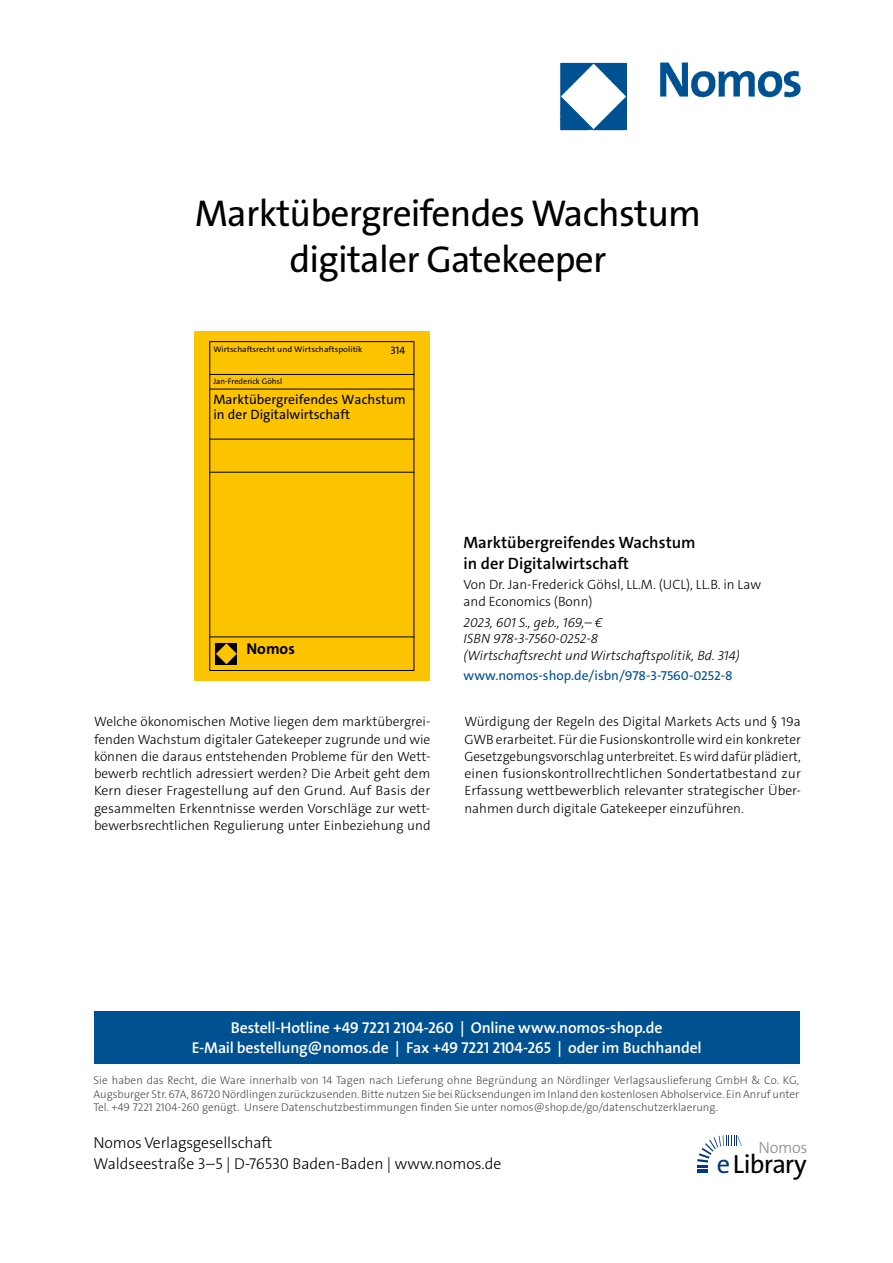
<style>
.page{position:relative;width:893px;height:1263px;background:#fff}
.page>*{position:absolute;margin:0;border:0;box-sizing:border-box;transform-origin:0 0}
.t1{font:37.5px/46.5px "The Sans Os F";letter-spacing:-.02em;color:#000;text-align:center}
.t2{font:26.4px "The Sans Os F";letter-spacing:-.03em;color:#000}
.t3{font:600 16.5px/21px "The Sans C5";color:#000}
.t4{font:300 16.2px "The Sans Os F";letter-spacing:-.02em;color:#87888a}
.t5{font:600 15.75px/21px "The Sans Os F";letter-spacing:-.01em;color:#fff;text-align:center}
.t6{font:300 15.75px/21px "The Sans Os F";color:#000}
.t7{font:700 15.75px "The Sans C5";color:#000}
.t8{font:300 13.5px/17.2px "The Sans C5";color:#000;text-align:justify}
.t9{font:italic 300 13.5px/16.5px "The Sans C5";color:#000}
.t10{font:13.5px/15.8px "The Sans C5";color:#000}
.t11{font:13.5px "The Sans C5";color:#005192}
.t12{font:300 11.25px/13.5px "The Sans Os F";color:#4b4b4d;text-align:justify}
.t13{font:10.8px "The Sans C5";color:#000}
.t14{font:8.1px "The Sans C5";color:#000;scale:1.05 1}
.t15{font:8.1px "The Sans C5";color:#000}
.s1{color:#003882}
</style>
<div class="page">
<img style="left:559px;top:62px;width:242px;height:69px">
<div style="left:94px;top:1011px;width:705px;height:52px;background:#005192"></div>
<svg style="left:697px;top:1135px;width:45px;height:38px"></svg>
<div style="left:194px;top:331px;width:236px;height:349px;background:#fcc400"></div>
<div style="left:209px;top:341px;width:205px;height:330px;border:1px solid #000"></div>
<hr style="left:210px;top:374px;width:204px;height:1px;background:#000">
<hr style="left:210px;top:389px;width:204px;height:1px;background:#000">
<hr style="left:210px;top:439px;width:204px;height:1px;background:#000">
<hr style="left:210px;top:472px;width:204px;height:1px;background:#000">
<hr style="left:210px;top:637px;width:204px;height:1px;background:#000">
<div style="left:216px;top:643px;width:21px;height:22px;background:#000"></div>
<svg style="left:216px;top:643px;width:21px;height:21px"></svg>
<h1 class="t1" style="left:195px;top:194px;width:508px">Marktübergreifendes Wachstum digitaler Gatekeeper</h1>
<p class="t14" style="left:213px;top:344px;width:144px">Wirtschaftsrecht und Wirtschaftspolitik</p>
<p class="t13" style="left:391px;top:343px;width:16px">314</p>
<p class="t15" style="left:213px;top:376px;width:70px">Jan-Frederick Göhsl</p>
<p class="t10" style="left:213px;top:391px;width:194px">Marktübergreifendes Wachstum in der Digitalwirtschaft</p>
<p class="t7" style="left:246px;top:638px;width:50px">Nomos</p>
<p class="t3" style="left:463px;top:532px;width:234px">Marktübergreifendes Wachstum in der Digitalwirtschaft</p>
<p class="t8" style="left:463px;top:577px;width:299px;line-height:16.5px">Von Dr. Jan-Frederick Göhsl, LL.M. (UCL), LL.B. in Law and Economics (Bonn)</p>
<p class="t9" style="left:463px;top:614px;width:278px">2023, 601 S., geb., 169,– €<br>ISBN 978-3-7560-0252-8<br>(Wirtschaftsrecht und Wirtschaftspolitik, Bd. 314)</p>
<p class="t11" style="left:463px;top:667px;width:271px">www.nomos-shop.de/isbn/978-3-7560-0252-8</p>
<p class="t8" style="left:94px;top:713px;width:338px">Welche ökonomischen Motive liegen dem marktübergrei&shy;fenden Wachstum digitaler Gatekeeper zugrunde und wie können die daraus entstehenden Probleme für den Wett&shy;bewerb rechtlich adressiert werden? Die Arbeit geht dem Kern dieser Fragestellung auf den Grund. Auf Basis der gesammelten Erkenntnisse werden Vorschläge zur wett&shy;bewerbsrechtlichen Regulierung unter Einbeziehung und</p>
<p class="t8" style="left:464px;top:713px;width:338px">Würdigung der Regeln des Digital Markets Acts und § 19a GWB erarbeitet. Für die Fusionskontrolle wird ein konkreter Gesetzgebungsvorschlag unterbreitet. Es wird dafür plädiert, einen fusionskontrollrechtlichen Sondertatbestand zur Erfassung wettbewerblich relevanter strategischer Über&shy;nahmen durch digitale Gatekeeper einzuführen.</p>
<p class="t5" style="left:192px;top:1017px;width:511px">Bestell-Hotline +49 7221 2104-260 | Online www.nomos-shop.de<br>E-Mail bestellung@nomos.de | Fax +49 7221 2104-265 | oder im Buchhandel</p>
<p class="t12" style="left:94px;top:1074px;width:707px">Sie haben das Recht, die Ware innerhalb von 14 Tagen nach Lieferung ohne Begründung an Nördlinger Verlagsauslieferung GmbH &amp; Co. KG, Augsburger Str. 67A, 86720 Nördlingen zurückzusenden. Bitte nutzen Sie bei Rücksendungen im Inland den kostenlosen Abholservice. Ein Anruf unter Tel. +49 7221 2104-260 genügt. Unsere Datenschutzbestimmungen finden Sie unter nomos@shop.de/go/datenschutzerklaerung.</p>
<p class="t6" style="left:94px;top:1133px;width:409px">Nomos Verlagsgesellschaft<br>Waldseestraße 3–5 | D-76530 Baden-Baden | www.nomos.de</p>
<p class="t4" style="left:758px;top:1137px;width:51px">Nomos</p>
<h2 class="t2" style="left:717px;top:1153px;width:91px"><span class="s1">e</span>Library</h2>
</div>
